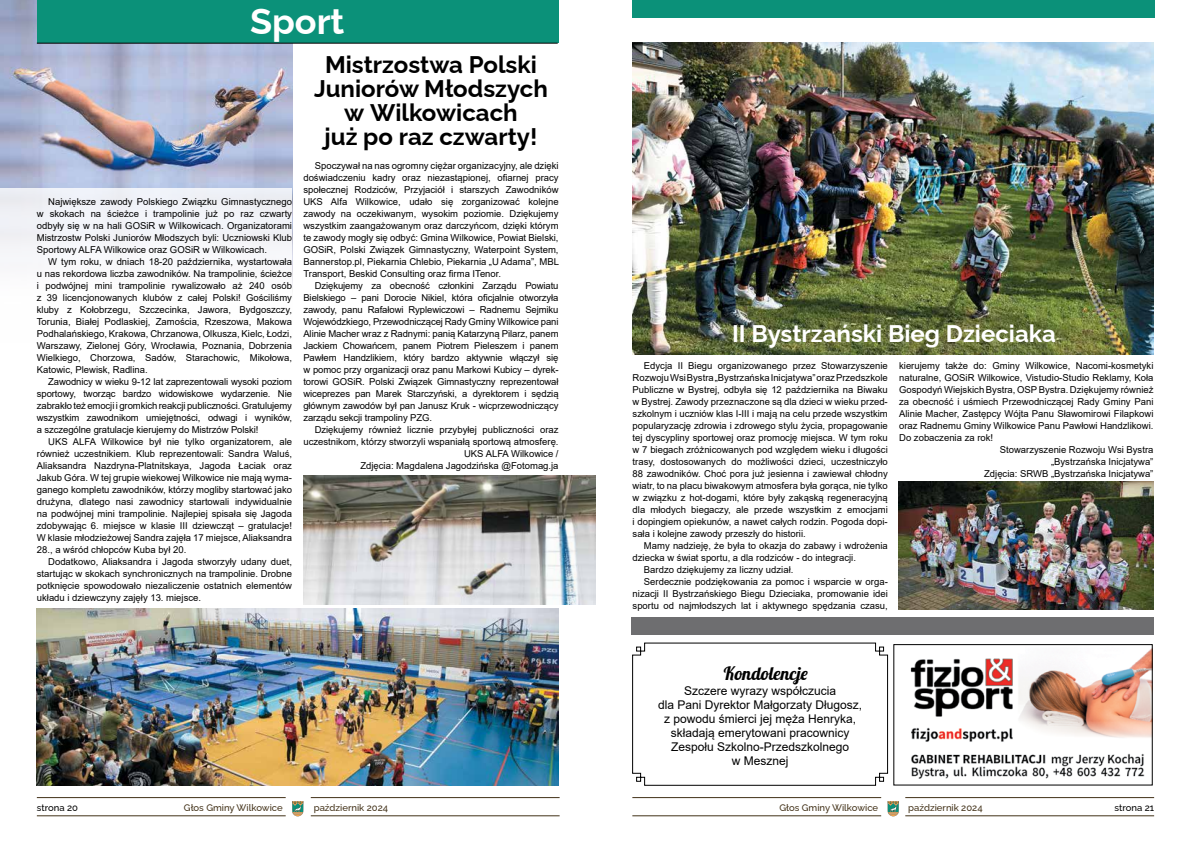
<style>
.page{position:relative;width:1191px;height:842px;background:#fff}
.page>*{position:absolute;margin:0;border:0;box-sizing:border-box;transform-origin:0 0}
.t1{font:700 36px "Raleway";color:#fff}
.t2{font:700 24px/24px "Raleway";color:#000;text-align:center}
.t3{font:700 24px "Raleway";color:#fff}
.t4{font:18px "Lobster";color:#000}
.t5{font:12px/14px "Arial";color:#000;text-align:center}
.t6{font:9.5px/12px "Arial";color:#000;text-align:justify}
.t7{font:500 9.5px "Raleway";color:#423118}
.t8{font:500 9.5px "Raleway";color:#000}
</style>
<div class="page">
<svg style="left:292px;top:801px;width:11px;height:15px"></svg>
<svg style="left:887px;top:801px;width:12px;height:15px"></svg>
<hr style="left:37px;top:797px;width:249px;height:1px;background:#423118">
<hr style="left:632px;top:797px;width:249px;height:1px;background:#423118">
<hr style="left:311px;top:797px;width:248px;height:1px;background:#423118">
<hr style="left:905px;top:797px;width:249px;height:1px;background:#423118">
<hr style="left:37px;top:815px;width:249px;height:1px;background:#423118">
<hr style="left:632px;top:815px;width:249px;height:1px;background:#423118">
<hr style="left:311px;top:815px;width:248px;height:1px;background:#423118">
<hr style="left:905px;top:815px;width:249px;height:1px;background:#423118">
<img style="left:0;top:0;width:292px;height:188px">
<img style="left:910px;top:650px;width:240px;height:129px">
<div style="left:893px;top:644px;width:259px;height:141px;border:1px solid #000"></div>
<img style="left:632px;top:43px;width:521px;height:311px">
<div style="left:632px;top:0;width:523px;height:18px;background:#0b9179"></div>
<img style="left:898px;top:482px;width:255px;height:127px">
<div style="left:37px;top:0;width:521px;height:43px;background:#0b9179"></div>
<hr style="left:37px;top:43px;width:521px;height:1px;background:#000">
<img style="left:37px;top:609px;width:521px;height:176px">
<img style="left:303px;top:475px;width:292px;height:130px">
<svg style="left:632px;top:642px;width:256px;height:144px"></svg>
<div style="left:631px;top:617px;width:522px;height:18px;background:#6e6e70"></div>
<h1 class="t1" style="left:250px;top:-8px;width:96px">Sport</h1>
<h2 class="t2" style="left:314px;top:50px;width:235px">Mistrzostwa Polski<br>Juniorów Młodszych w Wilkowicach<br>już po raz czwarty!</h2>
<p class="t6" style="left:303px;top:159px;width:257px;text-indent:11px">Spoczywał na nas ogromny ciężar organizacyjny, ale dzięki doświadczeniu kadry oraz niezastąpionej, ofiarnej pracy społecznej Rodziców, Przyjaciół i starszych Zawodników UKS Alfa Wilkowice, udało się zorganizować kolejne zawody na oczekiwanym, wysokim poziomie. Dziękujemy wszystkim zaangażowanym oraz darczyńcom, dzięki którym te zawody mogły się odbyć: Gmina Wilkowice, Powiat Bielski, GOSiR, Polski Związek Gimnastyczny, Waterpoint System, Bannerstop.pl, Piekarnia Chlebio, Piekarnia „U Adama”, MBL Transport, Beskid Consulting oraz firma ITenor.</p>
<p class="t6" style="left:303px;top:279px;width:257px;text-indent:11px">Dziękujemy za obecność członkini Zarządu Powiatu Bielskiego – pani Dorocie Nikiel, która oficjalnie otworzyła zawody, panu Rafałowi Ryplewiczowi – Radnemu Sejmiku Wojewódzkiego, Przewodniczącej Rady Gminy Wilkowice pani Alinie Macher wraz z Radnymi: panią Katarzyną Pilarz, panem Jackiem Chowańcem, panem Piotrem Pieleszem i panem Pawłem Handzlikiem, który bardzo aktywnie włączył się w pomoc przy organizacji oraz panu Markowi Kubicy – dyrek&shy;torowi GOSiR. Polski Związek Gimnastyczny reprezentował wiceprezes pan Marek Starczyński, a dyrektorem i sędzią głównym zawodów był pan Janusz Kruk - wicprzewodniczący zarządu sekcji trampoliny PZG.</p>
<p class="t6" style="left:303px;top:423px;width:257px;text-align:right">Dziękujemy również licznie przybyłej publiczności oraz uczestnikom, którzy stworzyli wspaniałą sportową atmosferę.<br>UKS ALFA Wilkowice /<br>Zdjęcia: Magdalena Jagodzińska @Fotomag.ja</p>
<p class="t6" style="left:37px;top:196px;width:257px;text-indent:11px">Największe zawody Polskiego Związku Gimnastycznego w skokach na ścieżce i trampolinie już po raz czwarty odbyły się w na hali GOSiR w Wilkowicach. Organizatorami Mistrzostw Polski Juniorów Młodszych byli: Uczniowski Klub Sportowy ALFA Wilkowice oraz GOSiR w Wilkowicach.</p>
<p class="t6" style="left:37px;top:256px;width:257px;text-indent:11px">W tym roku, w dniach 18-20 października, wystartowała u nas rekordowa liczba zawodników. Na trampolinie, ścieżce i podwójnej mini trampolinie rywalizowało aż 240 osób z 39 licencjonowanych klubów z całej Polski! Gościliśmy kluby z Kołobrzegu, Szczecinka, Jawora, Bydgoszczy, Torunia, Białej Podlaskiej, Zamościa, Rzeszowa, Makowa Podhalańskiego, Krakowa, Chrzanowa, Olkusza, Kielc, Łodzi, Warszawy, Zielonej Góry, Wrocławia, Poznania, Dobrzenia Wielkiego, Chorzowa, Sadów, Starachowic, Mikołowa, Katowic, Plewisk, Radlina.</p>
<p class="t6" style="left:37px;top:376px;width:257px;text-indent:11px">Zawodnicy w wieku 9-12 lat zaprezentowali wysoki poziom sportowy, tworząc bardzo widowiskowe wydarzenie. Nie zabrakło też emocji i gromkich reakcji publiczności. Gratulujemy wszystkim zawodnikom umiejętności, odwagi i wyników, a szczególne gratulacje kierujemy do Mistrzów Polski!</p>
<p class="t6" style="left:37px;top:436px;width:257px;text-indent:11px">UKS ALFA Wilkowice był nie tylko organizatorem, ale również uczestnikiem. Klub reprezentowali: Sandra Waluś, Aliaksandra Nazdryna-Platnitskaya, Jagoda Łaciak oraz Jakub Góra. W tej grupie wiekowej Wilkowice nie mają wyma&shy;ganego kompletu zawodników, którzy mogliby startować jako drużyna, dlatego nasi zawodnicy startowali indywidualnie na podwójnej mini trampolinie. Najlepiej spisała się Jagoda zdobywając 6. miejsce w klasie III dziewcząt – gratulacje!<br>W klasie młodzieżowej Sandra zajęła 17 miejsce, Aliaksandra 28., a wśród chłopców Kuba był 20.</p>
<p class="t6" style="left:37px;top:556px;width:257px;text-indent:11px">Dodatkowo, Aliaksandra i Jagoda stworzyły udany duet, startując w skokach synchronicznych na trampolinie. Drobne potknięcie spowodowało niezaliczenie ostatnich elementów układu i dziewczyny zajęły 13. miejsce.</p>
<h2 class="t3" style="left:732px;top:314px;width:325px">II Bystrzański Bieg Dzieciaka</h2>
<p class="t6" style="left:632px;top:359px;width:257px;text-indent:11px">Edycja II Biegu organizowanego przez Stowarzyszenie Rozwoju Wsi Bystra „Bystrzańska Inicjatywa” oraz Przedszkole Publiczne w Bystrej, odbyła się 12 października na Biwaku w Bystrej. Zawody przeznaczone są dla dzieci w wieku przed&shy;szkolnym i uczniów klas I-III i mają na celu przede wszystkim popularyzację zdrowia i zdrowego stylu życia, propagowanie tej dyscypliny sportowej oraz promocję miejsca. W tym roku w 7 biegach zróżnicowanych pod względem wieku i długości trasy, dostosowanych do możliwości dzieci, uczestniczyło 88 zawodników. Choć pora już jesienna i zawiewał chłodny wiatr, to na placu biwakowym atmosfera była gorąca, nie tylko w związku z hot-dogami, które były zakąską regeneracyjną dla młodych biegaczy, ale przede wszystkim z emocjami i dopingiem opiekunów, a nawet całych rodzin. Pogoda dopi&shy;sała i kolejne zawody przeszły do historii.</p>
<p class="t6" style="left:644px;top:539px;width:245px">Mamy nadzieję, że była to okazja do zabawy i wdrożenia</p>
<p class="t6" style="left:632px;top:551px;width:225px">dziecka w świat sportu, a dla rodziców - do integracji.</p>
<p class="t6" style="left:644px;top:563px;width:151px">Bardzo dziękujemy za liczny udział.</p>
<p class="t6" style="left:644px;top:575px;width:245px">Serdecznie podziękowania za pomoc i wsparcie w orga-</p>
<p class="t6" style="left:632px;top:587px;width:257px">nizacji II Bystrzańskiego Biegu Dzieciaka, promowanie idei</p>
<p class="t6" style="left:632px;top:599px;width:257px">sportu od najmłodszych lat i aktywnego spędzania czasu,</p>
<p class="t6" style="left:899px;top:359px;width:256px">kierujemy także do: Gminy Wilkowice, Nacomi-kosmetyki</p>
<p class="t6" style="left:899px;top:371px;width:256px">naturalne, GOSiR Wilkowice, Vistudio-Studio Reklamy, Koła</p>
<p class="t6" style="left:899px;top:383px;width:256px">Gospodyń Wiejskich Bystra, OSP Bystra. Dziękujemy również</p>
<p class="t6" style="left:899px;top:395px;width:256px">za obecność i uśmiech Przewodniczącej Rady Gminy Pani</p>
<p class="t6" style="left:899px;top:407px;width:256px">Alinie Macher, Zastępcy Wójta Panu Sławomirowi Filapkowi</p>
<p class="t6" style="left:899px;top:419px;width:256px">oraz Radnemu Gminy Wilkowice Panu Pawłowi Handzlikowi.</p>
<p class="t6" style="left:899px;top:431px;width:95px">Do zobaczenia za rok!</p>
<p class="t6" style="left:999px;top:443px;width:155px">Stowarzyszenie Rozwoju Wsi Bystra</p>
<p class="t6" style="left:1051px;top:455px;width:104px">„Bystrzańska Inicjatywa”</p>
<p class="t6" style="left:984px;top:467px;width:171px">Zdjęcia: SRWB „Bystrzańska Inicjatywa”</p>
<h3 class="t4" style="left:724px;top:661px;width:86px">Kondolencje</h3>
<p class="t5" style="left:658px;top:684px;width:206px">Szczere wyrazy współczucia<br>dla Pani Dyrektor Małgorzaty Długosz, z powodu śmierci jej męża Henryka, składają emerytowani pracownicy<br>Zespołu Szkolno-Przedszkolnego<br>w Mesznej</p>
<p class="t8" style="left:37px;top:800px;width:43px">strona 20</p>
<p class="t7" style="left:184px;top:800px;width:100px">Głos Gminy Wilkowice</p>
<p class="t7" style="left:314px;top:800px;width:76px">październik 2024</p>
<p class="t7" style="left:779px;top:800px;width:100px">Głos Gminy Wilkowice</p>
<p class="t7" style="left:908px;top:800px;width:76px">październik 2024</p>
<p class="t8" style="left:1114px;top:800px;width:41px">strona 21</p>
</div>
